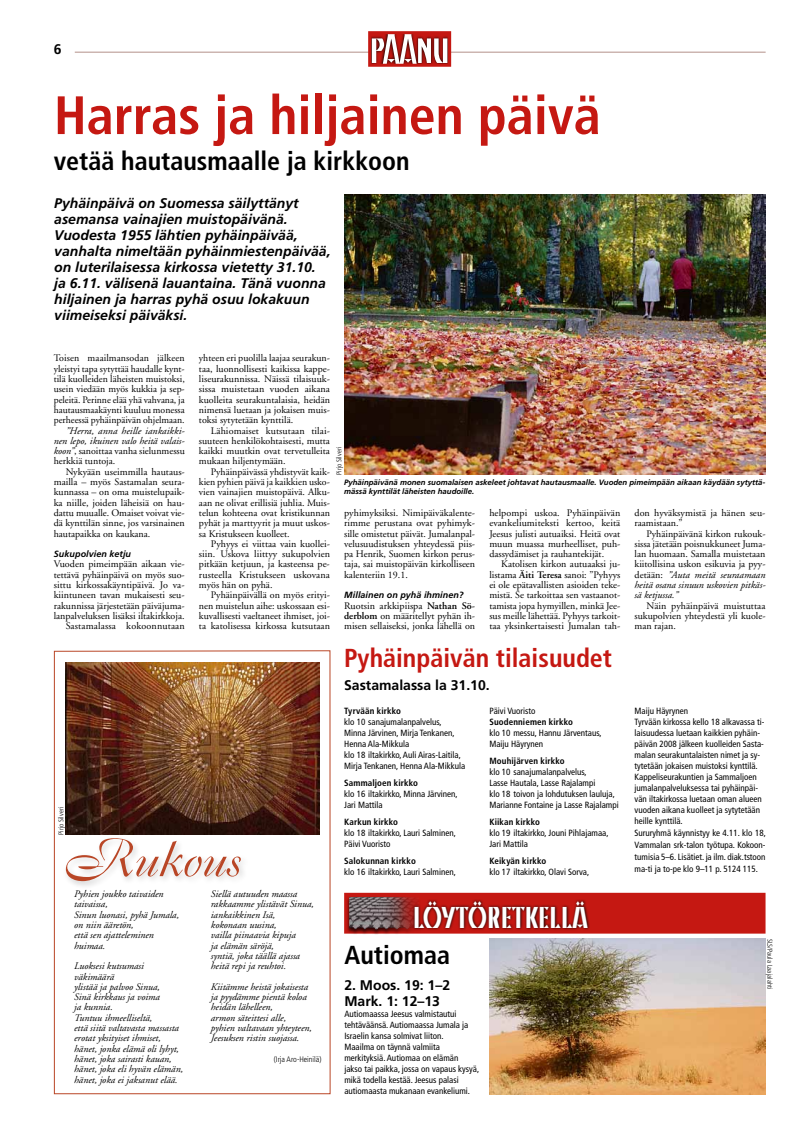
<style>
.page{position:relative;width:794px;height:1134px;background:#fff}
.page>*{position:absolute;margin:0;border:0;box-sizing:border-box;transform-origin:0 0}
.t1{font:700 condensed 54px "Frutiger";color:#c51812}
.t2{font:52.6px "Boulevard";color:#b94626}
.t3{font:30px "Kino";color:#fff}
.t4{font:700 condensed 26px "Frutiger";color:#000}
.t5{font:700 condensed 26px "Frutiger";color:#c51812}
.t6{font:italic 700 14px/16px "Frutiger";color:#000}
.t7{font:700 14px/16px "Frutiger";color:#000}
.t8{font:10px/10.3px "Adobe Garamond";color:#000;text-align:justify}
.t9{font:italic 10px/10.3px "Adobe Garamond";color:#000}
.t10{font:condensed 9px/11px "Frutiger";color:#000}
.t11{font:700 condensed 9px "Frutiger";letter-spacing:.015em;color:#000}
.t12{font:italic 700 9px "Frutiger";letter-spacing:.01em;color:#000}
.t13{font:300 condensed 8px "Frutiger";color:#000}
.t14{font:italic 700 7.8px/9px "Frutiger";color:#000}
.t15{font:300 condensed 7px "Frutiger";color:#000}
.s1{font-style:normal}
.s2{font-weight:600}
.s3{font-style:italic}
</style>
<div class="page">
<hr style="left:75px;top:52px;width:690px;height:1px;background:#b39089">
<svg style="left:372px;top:35px;width:75px;height:28px"></svg>
<div style="left:368px;top:31px;width:83px;height:36px;border:3px solid #c51812"></div>
<div style="left:344px;top:893px;width:421px;height:41px;background:#c51812;border:3px solid #c51812"></div>
<div style="left:346px;top:897px;width:76px;height:38px;background:#000;opacity:.75"></div>
<img style="left:349px;top:897px;width:70px;height:33px">
<svg style="left:411px;top:898px;width:179px;height:32px"></svg>
<svg style="left:53px;top:650px;width:278px;height:445px"></svg>
<img style="left:66px;top:663px;width:253px;height:172px">
<div style="left:63px;top:835px;width:186px;height:55px;background:#000;opacity:.2"></div>
<img style="left:489px;top:938px;width:276px;height:156px">
<img style="left:344px;top:194px;width:421px;height:281px">
<h3 class="t7" style="left:54px;top:41px;width:9px">6</h3>
<h1 class="t1" style="left:54px;top:83px;width:548px">Harras ja hiljainen päivä</h1>
<h3 class="t4" style="left:54px;top:146px;width:357px">vetää hautausmaalle ja kirkkoon</h3>
<p class="t6" style="left:54px;top:195px;width:278px">Pyhäinpäivä on Suomessa säilyttänyt asemansa vainajien muistopäivänä.<br>Vuodesta 1955 lähtien pyhäinpäivää, vanhalta nimeltään pyhäinmiestenpäivää, on luterilaisessa kirkossa vietetty 31.10. ja 6.11. välisenä lauantaina. Tänä vuonna hiljainen ja harras pyhä osuu lokakuun viimeiseksi päiväksi.</p>
<p class="t8" style="left:54px;top:353px;width:132px">Toisen maailmansodan jälkeen yleistyi tapa sytyttää haudalle kynt&shy;tilä kuolleiden läheisten muistoksi, usein viedään myös kukkia ja sep&shy;peleitä. Perinne elää yhä vahvana, ja hautausmaakäynti kuuluu monessa perheessä pyhäinpäivän ohjelmaan.</p>
<p class="t9" style="left:54px;top:426px;width:133px;text-align:justify;text-indent:12px">”Herra, anna heille iankaikki&shy;nen lepo, ikuinen valo heitä valais&shy;koon”<span class="s1">, sanoittaa vanha sielunmessu herkkiä tuntoja.</span></p>
<p class="t8" style="left:54px;top:467px;width:132px;text-indent:12px">Nykyään useimmilla hautaus&shy;mailla – myös Sastamalan seura&shy;kunnassa – on oma muistelupaik&shy;ka niille, joiden läheisiä on hau&shy;dattu muualle. Omaiset voivat vie&shy;dä kynttilän sinne, jos varsinainen hautapaikka on kaukana.</p>
<p class="t12" style="left:54px;top:549px;width:79px">Sukupolvien ketju</p>
<p class="t8" style="left:54px;top:559px;width:132px;text-align:right">Vuoden pimeimpään aikaan vie&shy;tettävä pyhäinpäivä on myös suo&shy;sittu kirkossakäyntipäivä. Jo va&shy;kiintuneen tavan mukaisesti seu&shy;rakunnissa järjestetään päiväjuma&shy;lanpalveluksen lisäksi iltakirkkoja.<br>Sastamalassa kokoonnutaan</p>
<p class="t8" style="left:199px;top:353px;width:133px">yhteen eri puolilla laajaa seurakun&shy;taa, luonnollisesti kaikissa kappe&shy;liseurakunnissa. Näissä tilaisuuk&shy;sissa muistetaan vuoden aikana kuolleita seurakuntalaisia, heidän nimensä luetaan ja jokaisen muis&shy;toksi sytytetään kynttilä.</p>
<p class="t8" style="left:199px;top:425px;width:133px;text-indent:12px">Lähiomaiset kutsutaan tilai&shy;suuteen henkilökohtaisesti, mutta kaikki muutkin ovat tervetulleita mukaan hiljentymään.</p>
<p class="t8" style="left:199px;top:467px;width:132px;text-indent:12px">Pyhäinpäivässä yhdistyvät kaik&shy;kien pyhien päivä ja kaikkien usko&shy;vien vainajien muistopäivä. Alku&shy;aan ne olivat erillisiä juhlia. Muis&shy;telun kohteena ovat kristikunnan pyhät ja marttyyrit ja muut uskos&shy;sa Kristukseen kuolleet.</p>
<p class="t8" style="left:199px;top:539px;width:133px;text-indent:12px">Pyhyys ei viittaa vain kuollei&shy;siin. Uskova liittyy sukupolvien pitkään ketjuun, ja kasteensa pe&shy;rusteella Kristukseen uskovana myös hän on pyhä.</p>
<p class="t8" style="left:199px;top:590px;width:133px;text-indent:12px">Pyhäinpäivällä on myös erityi&shy;nen muistelun aihe: uskossaan esi&shy;kuvallisesti vaeltaneet ihmiset, joi&shy;ta katolisessa kirkossa kutsutaan</p>
<p class="t15" style="left:335px;top:475px;width:29px;rotate:-90deg">Pirjo Silveri</p>
<p class="t14" style="left:344px;top:478px;width:423px">Pyhäinpäivänä monen suomalaisen askeleet johtavat hautausmaalle. Vuoden pimeimpään aikaan käydään sytyttä&shy;mässä kynttilät läheisten haudoille.</p>
<p class="t8" style="left:489px;top:508px;width:133px">helpompi uskoa. Pyhäinpäivän evankeliumiteksti kertoo, keitä Jeesus julisti autuaiksi. Heitä ovat muun muassa murheelliset, puh&shy;dassydämiset ja rauhantekijät.</p>
<p class="t8" style="left:489px;top:559px;width:133px;text-indent:12px">Katolisen kirkon autuaaksi ju&shy;listama <span class="s2">Äiti Teresa</span> sanoi: ”Pyhyys ei ole epätavallisten asioiden teke&shy;mistä. Se tarkoittaa sen vastaanot&shy;tamista jopa hymyillen, minkä Jee&shy;sus meille lähettää. Pyhyys tarkoit&shy;taa yksinkertaisesti Jumalan tah-</p>
<p class="t8" style="left:344px;top:508px;width:132px">pyhimyksiksi. Nimipäiväkalente&shy;rimme perustana ovat pyhimyk&shy;sille omistetut päivät. Jumalanpal&shy;velusuudistuksen yhteydessä piis&shy;pa Henrik, Suomen kirkon perus&shy;taja, sai muistopäivän kirkolliseen kalenteriin 19.1.</p>
<p class="t12" style="left:344px;top:590px;width:121px">Millainen on pyhä ihminen?</p>
<p class="t8" style="left:344px;top:601px;width:132px">Ruotsin arkkipiispa <span class="s2">Nathan Sö&shy;derblom</span> on määritellyt pyhän ih&shy;misen sellaiseksi, jonka lähellä on</p>
<p class="t8" style="left:634px;top:508px;width:132px">don hyväksymistä ja hänen seu&shy;raamistaan.”</p>
<p class="t8" style="left:634px;top:528px;width:132px;text-indent:12px">Pyhäinpäivänä kirkon rukouk&shy;sissa jätetään poisnukkuneet Juma&shy;lan huomaan. Samalla muistetaan kiitollisina uskon esikuvia ja pyy&shy;detään: <span class="s3">”Auta meitä seuraamaan heitä osana sinuun uskovien pitkäs&shy;sä ketjussa.”</span></p>
<p class="t8" style="left:634px;top:601px;width:132px;text-indent:12px">Näin pyhäinpäivä muistuttaa sukupolvien yhteydestä yli kuole&shy;man rajan.</p>
<h3 class="t5" style="left:344px;top:643px;width:269px">Pyhäinpäivän tilaisuudet</h3>
<h3 class="t7" style="left:344px;top:677px;width:147px">Sastamalassa la 31.10.</h3>
<p class="t15" style="left:57px;top:835px;width:29px;rotate:-90deg">Pirjo Silveri</p>
<h2 class="t2" style="left:63px;top:824px;width:178px">Rukous</h2>
<p class="t9" style="left:74px;top:889px;width:107px">Pyhien joukko taivaiden taivaissa,<br>Sinun luonasi, pyhä Jumala, on niin ääretön,<br>että sen ajatteleminen huimaa.</p>
<p class="t9" style="left:74px;top:961px;width:110px">Luoksesi kutsumasi väkimäärä<br>ylistää ja palvoo Sinua,<br>Sinä kirkkaus ja voima<br>ja kunnia.<br>Tuntuu ihmeelliseltä,<br>että siitä valtavasta massasta erotat yksityiset ihmiset, hänet, jonka elämä oli lyhyt, hänet, joka sairasti kauan, hänet, joka eli hyvän elämän, hänet, joka ei jaksanut elää.</p>
<p class="t9" style="left:211px;top:889px;width:105px">Siellä autuuden maassa rakkaamme ylistävät Sinua, iankaikkinen Isä,<br>kokonaan uusina,<br>vailla piinaavia kipuja<br>ja elämän säröjä,<br>syntiä, joka täällä ajassa heitä repi ja reuhtoi.</p>
<p class="t9" style="left:211px;top:982px;width:103px">Kiitämme heistä jokaisesta ja pyydämme pientä koloa heidän lähelleen,<br>armon säteittesi alle, pyhien valtavaan yhteyteen,<br>Jeesuksen ristin suojassa.</p>
<p class="t13" style="left:274px;top:1055px;width:49px">(Irja Aro-Heinilä)</p>
<p class="t11" style="left:344px;top:705px;width:58px">Tyrvään kirkko</p>
<p class="t10" style="left:344px;top:716px;width:123px">klo 10 sanajumalanpalvelus,<br>Minna Järvinen, Mirja Tenkanen,<br>Henna Ala-Mikkula<br>klo 18 iltakirkko, Auli Airas-Laitila,<br>Mirja Tenkanen, Henna Ala-Mikkula</p>
<p class="t11" style="left:344px;top:777px;width:75px">Sammaljoen kirkko</p>
<p class="t10" style="left:344px;top:788px;width:115px">klo 16 iltakirkko, Minna Järvinen,<br>Jari Mattila</p>
<p class="t11" style="left:344px;top:816px;width:55px">Karkun kirkko</p>
<p class="t10" style="left:344px;top:827px;width:113px">klo 18 iltakirkko, Lauri Salminen,<br>Päivi Vuoristo</p>
<p class="t11" style="left:344px;top:855px;width:73px">Salokunnan kirkko</p>
<p class="t10" style="left:344px;top:866px;width:113px">klo 16 iltakirkko, Lauri Salminen,</p>
<p class="t10" style="left:489px;top:705px;width:48px">Päivi Vuoristo</p>
<p class="t11" style="left:489px;top:716px;width:85px">Suodenniemen kirkko</p>
<p class="t10" style="left:489px;top:727px;width:114px">klo 10 messu, Hannu Järventaus,<br>Maiju Häyrynen</p>
<p class="t11" style="left:489px;top:755px;width:77px">Mouhijärven kirkko</p>
<p class="t10" style="left:489px;top:766px;width:131px">klo 10 sanajumalanpalvelus,<br>Lasse Hautala, Lasse Rajalampi<br>klo 18 toivon ja lohdutuksen lauluja, Marianne Fontaine ja Lasse Rajalampi</p>
<p class="t11" style="left:489px;top:816px;width:52px">Kiikan kirkko</p>
<p class="t10" style="left:489px;top:827px;width:121px">klo 19 iltakirkko, Jouni Pihlajamaa,<br>Jari Mattila</p>
<p class="t11" style="left:489px;top:855px;width:59px">Keikyän kirkko</p>
<p class="t10" style="left:489px;top:866px;width:101px">klo 17 iltakirkko, Olavi Sorva,</p>
<h3 class="t3" style="left:413px;top:901px;width:176px">LÖYTÖRETKELLÄ</h3>
<h3 class="t4" style="left:344px;top:939px;width:107px">Autiomaa</h3>
<h3 class="t7" style="left:344px;top:977px;width:107px">2. Moos. 19: 1–2<br>Mark. 1: 12–13</h3>
<p class="t10" style="left:344px;top:1008px;width:136px">Autiomaassa Jeesus valmistautui tehtäväänsä. Autiomaassa Jumala ja Israelin kansa solmivat liiton.<br>Maailma on täynnä valmiita merkityksiä. Autiomaa on elämän<br>jakso tai paikka, jossa on vapaus kysyä, mikä todella kestää. Jeesus palasi autiomaasta mukanaan evankeliumi.</p>
<p class="t10" style="left:634px;top:705px;width:131px">Maiju Häyrynen<br>Tyrvään kirkossa kello 18 alkavassa ti&shy;laisuudessa luetaan kaikkien pyhäin&shy;päivän 2008 jälkeen kuolleiden Sasta&shy;malan seurakuntalaisten nimet ja sy&shy;tytetään jokaisen muistoksi kynttilä.<br>Kappeliseurakuntien ja Sammaljoen jumalanpalveluksessa tai pyhäinpäi&shy;vän iltakirkossa luetaan oman alueen vuoden aikana kuolleet ja sytytetään heille kynttilä.</p>
<p class="t10" style="left:634px;top:827px;width:133px;line-height:12px;text-align:justify">Sururyhmä käynnistyy ke 4.11. klo 18, Vammalan srk-talon työtupa. Kokoon&shy;tumisia 5–6. Lisätiet. ja ilm. diak.tstoon ma-ti ja to-pe klo 9–11 p. 5124 115.</p>
<p class="t15" style="left:774px;top:938px;width:52px;rotate:90deg">SLS/Paula Laajalahti</p>
</div>
